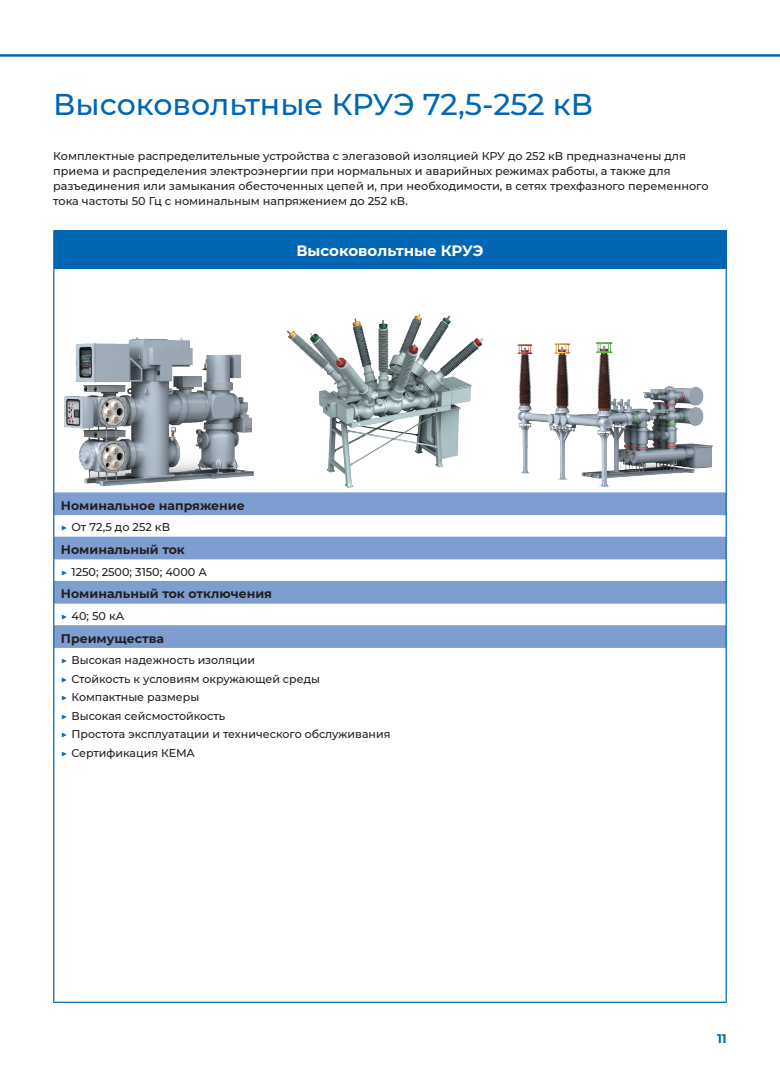
<style>
.page{position:relative;width:780px;height:1088px;background:#fff}
.page>*{position:absolute;margin:0;border:0;box-sizing:border-box;transform-origin:0 0}
.t1{font:500 30px "Montserrat";color:#0166b3}
.t2{font:700 15px "Montserrat";color:#fff}
.t3{font:700 12.5px "Montserrat";color:#231f20}
.t4{font:700 12.5px "Montserrat";color:#0166b3}
.t5{font:500 11.25px/18.5px "Montserrat";color:#231f20}
.s1{color:#0166b3}
</style>
<div class="page">
<hr style="left:0;top:54px;width:780px;height:3px;background:#0166b3">
<div style="left:54px;top:230px;width:672px;height:39px;background:#0166b3"></div>
<svg style="left:54px;top:492px;width:671px;height:156px;fill:#7e9ed2"></svg>
<hr style="left:53px;top:230px;width:1px;height:39px;background:#0166b3">
<hr style="left:53px;top:269px;width:1px;height:223px;background:#0166b3">
<hr style="left:725px;top:269px;width:1px;height:223px;background:#0166b3">
<svg style="left:53px;top:492px;width:1px;height:156px"></svg>
<svg style="left:725px;top:492px;width:1px;height:156px"></svg>
<hr style="left:53px;top:648px;width:1px;height:354px;background:#0166b3">
<hr style="left:725px;top:648px;width:1px;height:354px;background:#0166b3">
<hr style="left:53px;top:1002px;width:673px;height:1px;background:#0166b3">
<img style="left:64px;top:338px;width:190px;height:149px">
<img style="left:287px;top:314px;width:197px;height:173px">
<img style="left:517px;top:342px;width:196px;height:145px">
<h1 class="t1" style="left:53px;top:84px;width:541px">Высоковольтные КРУЭ 72,5-252 кВ</h1>
<p class="t5" style="left:53px;top:148px;width:657px;line-height:15px">Комплектные распределительные устройства с элегазовой изоляцией КРУ до 252 кВ предназначены для приема и распределения электроэнергии при нормальных и аварийных режимах работы, а также для разъединения или замыкания обесточенных цепей и, при необходимости, в сетях трехфазного переменного тока частоты 50 Гц с номинальным напряжением до 252 кВ.</p>
<h2 class="t2" style="left:296px;top:240px;width:188px">Высоковольтные КРУЭ</h2>
<p class="t3" style="left:61px;top:496px;width:185px">Номинальное напряжение</p>
<p class="t5" style="left:61px;top:518px;width:111px"><span class="s1">▶</span> От 72,5 до 252 кВ</p>
<p class="t3" style="left:61px;top:541px;width:125px">Номинальный ток</p>
<p class="t5" style="left:61px;top:562px;width:148px"><span class="s1">▶</span> 1250; 2500; 3150; 4000 А</p>
<p class="t3" style="left:61px;top:585px;width:213px">Номинальный ток отключения</p>
<p class="t5" style="left:61px;top:606px;width:65px"><span class="s1">▶</span> 40; 50 кА</p>
<p class="t3" style="left:61px;top:629px;width:105px">Преимущества</p>
<p class="t5" style="left:61px;top:650px;width:331px"><span class="s1">▶</span> Высокая надежность изоляции<br><span class="s1">▶</span> Стойкость к условиям окружающей среды<br><span class="s1">▶</span> Компактные размеры<br><span class="s1">▶</span> Высокая сейсмостойкость<br><span class="s1">▶</span> Простота эксплуатации и технического обслуживания <span class="s1">▶</span> Сертификация КЕМА</p>
<p class="t4" style="left:717px;top:1030px;width:11px">11</p>
</div>
